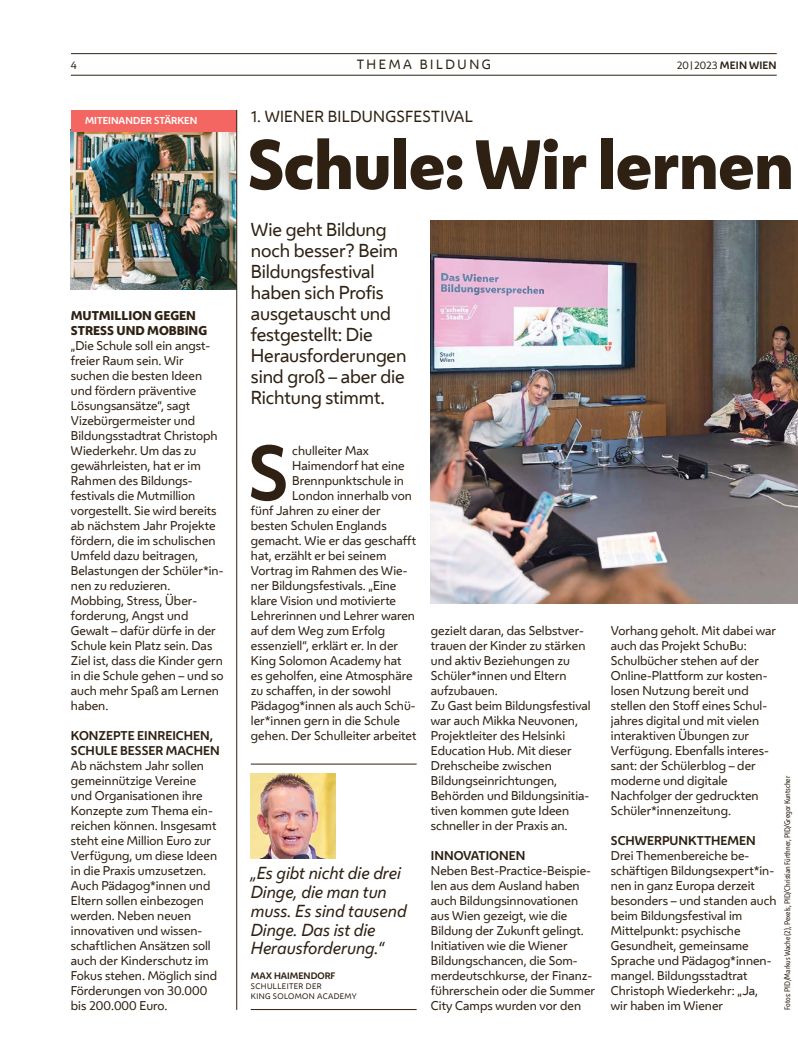
<style>
.page{position:relative;width:798px;height:1063px;background:#fff}
.page>*{position:absolute;margin:0;border:0;box-sizing:border-box;transform-origin:0 0}
.FT_FT_Initial4{font:700 71.88px "Wiener Melange";color:#2e2113}
.HL_Header_45pt{font:800 65px "Wiener Melange";letter-spacing:-.02em;color:#2e2113}
.HL_VS_14pt{font:17.5px/21px "Wiener Melange";letter-spacing:-.01em;color:#2e2113}
.Zitat_Zitat{font:italic 16.25px/18.8px "Wiener Melange";color:#2e2113}
.HL_Vorzeile_12pt{font:15px "Wiener Melange";letter-spacing:.015em;color:#2e2113}
.t1{font:12.5px "Wiener Melange";color:#2e2113}
.Spalte_Infobox_Spalte_FT{font:11.88px/15px "Wiener Melange";color:#2e2113}
.FT_Zwischentitel{font:11.88px/15px "Wiener Melange";color:#2e2113}
.FT_FT_Initial4-2{font:11.88px/15px "Wiener Melange";color:#2e2113}
.FT_FT{font:11.88px/15px "Wiener Melange";color:#2e2113}
.FT_Zwischentitel-2{font:700 11.88px/15px "Wiener Melange";color:#2e2113}
.Spalte_Infobox_Spalte_Header{font:800 11.88px/15px "Wiener Melange";color:#2e2113}
.t2{font:700 10px "Wiener Melange";letter-spacing:.01em;color:#2e2113}
.t3{font:10px "Wiener Melange";color:#2e2113}
.Spalte_Infobox_Spalte_Markerl{font:700 9.38px "Wiener Melange";color:#fff}
.Zitat_Person{font:700 8.75px "Wiener Melange";color:#2e2113}
.t4{font:7.5px "Wiener Melange Cd";color:#2e2113}
.Zitat_Funktion{font:7.5px/10px "Wiener Melange";letter-spacing:.05em;color:#2e2113}
.s1{font-weight:400}
.s2{font-weight:400;font-size:7.5px}
.s3{font-weight:700}
</style>
<div class="page">
<hr style="left:71px;top:75px;width:705px;height:1px;background:#2e2113">
<hr style="left:71px;top:53px;width:705px;height:1px;background:#2e2113">
<img style="left:431px;top:220px;width:366px;height:384px">
<img style="left:71px;top:132px;width:165px;height:158px">
<div style="left:71px;top:110px;width:166px;height:22px;background:#f46661"></div>
<hr style="left:236px;top:110px;width:1px;height:900px;background:#2e2113">
<hr style="left:251px;top:764px;width:165px;height:1px;background:#2e2113">
<hr style="left:251px;top:1009px;width:165px;height:1px;background:#2e2113">
<img style="left:251px;top:774px;width:85px;height:85px">
<p class="t3" style="left:71px;top:58px;width:8px">4</p>
<p class="t1" style="left:356px;top:55px;width:22px">Thema</p>
<p class="t1" style="left:419px;top:55px;width:22px">Bildung</p>
<p class="t2" style="left:676px;top:57px;width:101px"><span class="s1">20</span> <span class="s2">|</span><span class="s1">2023</span> MEIN WIEN</p>
<h1 class="Spalte_Infobox_Spalte_Markerl" style="left:85px;top:113px;width:114px">MITEINANDER STÄRKEN</h1>
<h1 class="Spalte_Infobox_Spalte_Header" style="left:71px;top:308px;width:138px">MUTMILLION GEGEN<br>STRESS UND MOBBING</h1>
<p class="Spalte_Infobox_Spalte_FT" style="left:71px;top:337px;width:154px">„Die Schule soll ein angst&shy;freier Raum sein. Wir suchen die besten Ideen und fördern präventive<br>Lösungsansätze“, sagt<br>Vizebürgermeister und<br>Bildungsstadtrat Christoph<br>Wiederkehr. Um das zu gewährleisten, hat er im<br>Rahmen des Bildungs&shy;festivals die Mutmillion vorgestellt. Sie wird bereits ab nächstem Jahr Projekte fördern, die im schulischen<br>Umfeld dazu beitragen,<br>Belastungen der Schüler*in&shy;nen zu reduzieren.<br>Mobbing, Stress, Über&shy;forderung, Angst und<br>Gewalt – dafür dürfe in der<br>Schule kein Platz sein. Das<br>Ziel ist, dass die Kinder gern in die Schule gehen – und so auch mehr Spaß am Lernen haben.</p>
<p class="FT_Zwischentitel-2" style="left:71px;top:727px;width:150px">KONZEPTE EINREICHEN,<br>SCHULE BESSER MACHEN</p>
<p class="Spalte_Infobox_Spalte_FT" style="left:71px;top:757px;width:148px">Ab nächstem Jahr sollen gemeinnützige Vereine und Organisationen ihre<br>Konzepte zum Thema ein&shy;reichen können. Insgesamt steht eine Million Euro zur<br>Verfügung, um diese Ideen in die Praxis umzusetzen.<br>Auch Pädagog*innen und<br>Eltern sollen einbezogen werden. Neben neuen innovativen und wissen&shy;schaftlichen Ansätzen soll auch der Kinderschutz im<br>Fokus stehen. Möglich sind<br>Förderungen von 30.000 bis 200.000 Euro.</p>
<p class="HL_Vorzeile_12pt" style="left:251px;top:104px;width:223px">1. WIENER BILDUNGSFESTIVAL</p>
<h1 class="HL_Header_45pt" style="left:247px;top:120px;width:548px">Schule: Wir lernen</h1>
<p class="HL_VS_14pt" style="left:251px;top:219px;width:157px">Wie geht Bildung noch besser? Beim<br>Bildungsfestival haben sich Profis ausgetauscht und festgestellt: Die<br>Herausforderungen sind groß – aber die<br>Richtung stimmt.</p>
<p class="FT_FT_Initial4" style="left:247px;top:413px;width:42px">S</p>
<p class="FT_FT_Initial4-2" style="left:292px;top:442px;width:78px">chulleiter Max</p>
<p class="FT_FT_Initial4-2" style="left:292px;top:457px;width:114px">Haimendorf hat eine</p>
<p class="FT_FT_Initial4-2" style="left:292px;top:472px;width:113px">Brennpunktschule in</p>
<p class="FT_FT_Initial4-2" style="left:292px;top:487px;width:121px">London innerhalb von</p>
<p class="FT_FT_Initial4-2" style="left:251px;top:502px;width:131px">fünf Jahren zu einer der</p>
<p class="FT_FT_Initial4-2" style="left:251px;top:517px;width:137px">besten Schulen Englands</p>
<p class="FT_FT_Initial4-2" style="left:251px;top:532px;width:167px">gemacht. Wie er das geschafft</p>
<p class="FT_FT_Initial4-2" style="left:251px;top:547px;width:137px">hat, erzählt er bei seinem</p>
<p class="FT_FT_Initial4-2" style="left:251px;top:562px;width:158px">Vortrag im Rahmen des Wie-</p>
<p class="FT_FT_Initial4-2" style="left:251px;top:577px;width:147px">ner Bildungsfestivals. „Eine</p>
<p class="FT_FT_Initial4-2" style="left:251px;top:592px;width:147px">klare Vision und motivierte</p>
<p class="FT_FT_Initial4-2" style="left:251px;top:607px;width:165px">Lehrerinnen und Lehrer waren</p>
<p class="FT_FT_Initial4-2" style="left:251px;top:622px;width:136px">auf dem Weg zum Erfolg</p>
<p class="FT_FT_Initial4-2" style="left:251px;top:637px;width:149px">essenziell“, erklärt er. In der</p>
<p class="FT_FT_Initial4-2" style="left:251px;top:652px;width:152px">King Solomon Academy hat</p>
<p class="FT_FT_Initial4-2" style="left:251px;top:667px;width:163px">es geholfen, eine Atmosphäre</p>
<p class="FT_FT_Initial4-2" style="left:251px;top:682px;width:141px">zu schaffen, in der sowohl</p>
<p class="FT_FT_Initial4-2" style="left:251px;top:697px;width:166px">Pädagog*innen als auch Schü-</p>
<p class="FT_FT_Initial4-2" style="left:251px;top:712px;width:150px">ler*innen gern in die Schule</p>
<p class="FT_FT_Initial4-2" style="left:251px;top:727px;width:167px">gehen. Der Schulleiter arbeitet</p>
<p class="Zitat_Zitat" style="left:251px;top:864px;width:157px">„Es gibt nicht die drei<br>Dinge, die man tun muss. Es sind tausend<br>Dinge. Das ist die<br>Herausforderung.“</p>
<p class="Zitat_Person" style="left:251px;top:968px;width:86px">MAX HAIMENDORF</p>
<p class="Zitat_Funktion" style="left:251px;top:980px;width:107px">SCHULLEITER DER<br>KING SOLOMON ACADEMY</p>
<p class="FT_FT_Initial4-2" style="left:431px;top:622px;width:156px">gezielt daran, das Selbstver&shy;trauen der Kinder zu stärken und aktiv Beziehungen zu<br>Schüler*innen und Eltern aufzubauen.</p>
<p class="FT_FT" style="left:431px;top:697px;width:161px">Zu Gast beim Bildungsfestival war auch Mikka Neuvonen,<br>Projektleiter des Helsinki<br>Education Hub. Mit dieser<br>Drehscheibe zwischen<br>Bildungseinrichtungen,<br>Behörden und Bildungsinitia&shy;tiven kommen gute Ideen schneller in der Praxis an.</p>
<p class="FT_Zwischentitel" style="left:431px;top:847px;width:166px"><span class="s3">INNOVATIONEN<br></span>Neben Best-Practice-Beispie&shy;len aus dem Ausland haben auch Bildungsinnovationen aus Wien gezeigt, wie die<br>Bildung der Zukunft gelingt.<br>Initiativen wie die Wiener<br>Bildungschancen, die Som&shy;merdeutschkurse, der Finanz&shy;führerschein oder die Summer<br>City Camps wurden vor den</p>
<p class="FT_Zwischentitel" style="left:610px;top:622px;width:167px">Vorhang geholt. Mit dabei war auch das Projekt SchuBu:<br>Schulbücher stehen auf der<br>Online-Plattform zur kosten&shy;losen Nutzung bereit und stellen den Stoff eines Schul&shy;jahres digital und mit vielen interaktiven Übungen zur<br>Verfügung. Ebenfalls interes&shy;sant: der Schülerblog – der moderne und digitale<br>Nachfolger der gedruckten<br>Schüler*innenzeitung.</p>
<p class="FT_FT" style="left:610px;top:832px;width:167px"><span class="s3">SCHWERPUNKTTHEMEN<br></span>Drei Themenbereiche be&shy;schäftigen Bildungsexpert*in&shy;nen in ganz Europa derzeit besonders – und standen auch beim Bildungsfestival im<br>Mittelpunkt: psychische<br>Gesundheit, gemeinsame<br>Sprache und Pädagog*innen&shy;mangel. Bildungsstadtrat<br>Christoph Wiederkehr: „Ja, wir haben im Wiener</p>
<p class="t4" style="left:782px;top:1010px;width:235px;rotate:-90deg">Fotos: PID/Markus Wache (2), Pexels, PID/Christian Fürthner, PID/Gregor Kuntscher</p>
</div>
